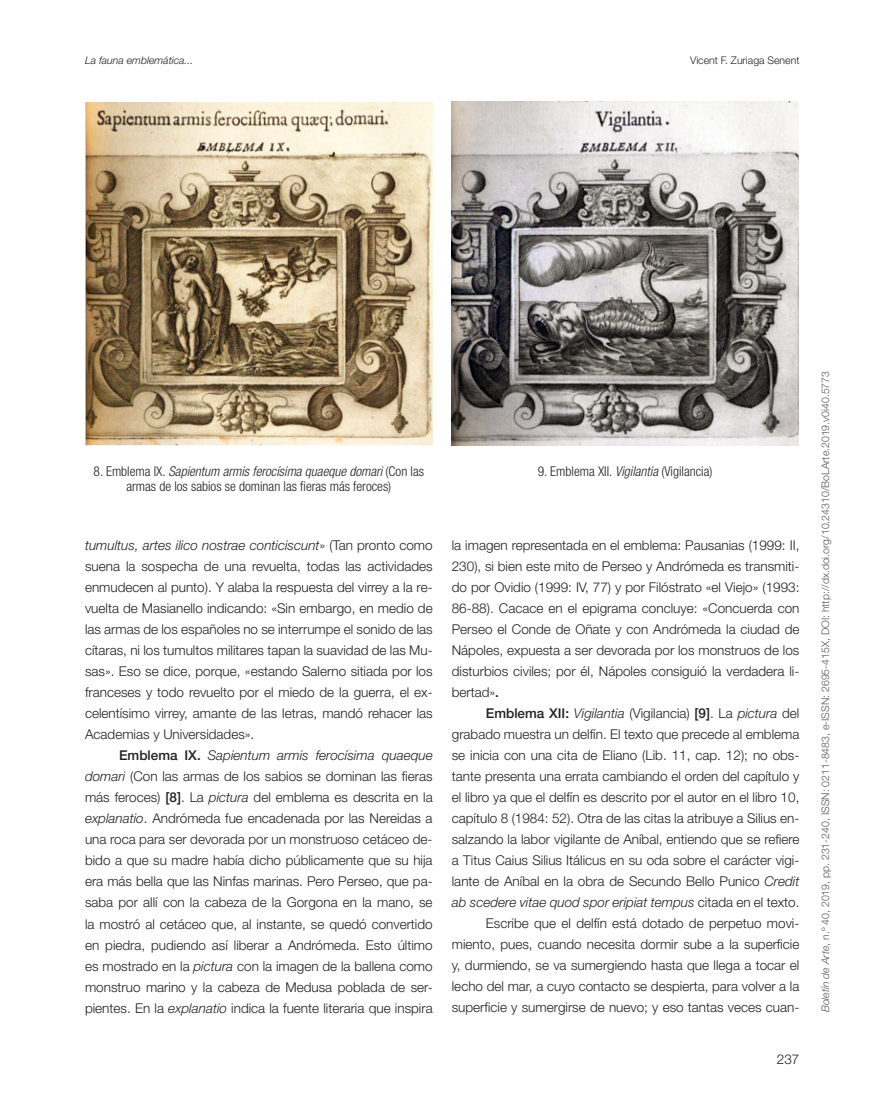
<style>
.page{position:relative;width:893px;height:1106px;background:#fff}
.page>*{position:absolute;margin:0;border:0;box-sizing:border-box;transform-origin:0 0}
.t1{font:300 13.5px/21px "Helvetica Neue LT Std";color:#231f20;text-align:justify}
.t2{font:300 condensed 13.5px/15px "Helvetica Neue LT Std";color:#231f20;text-align:center}
.t3{font:300 10.5px "Helvetica Neue LT Std";color:#57585a}
.t4{font:italic 300 10.5px "Helvetica Neue LT Std";color:#231f20}
.t5{font:300 10.5px "Helvetica Neue LT Std";color:#231f20}
.s1{font-style:italic}
.s2{font-weight:500}
</style>
<div class="page">
<img style="left:85px;top:102px;width:348px;height:343px">
<img style="left:452px;top:102px;width:346px;height:343px">
<p class="t4" style="left:85px;top:54px;width:110px">La fauna emblemática...</p>
<p class="t5" style="left:690px;top:54px;width:111px">Vicent F. Zuriaga Senent</p>
<p class="t2" style="left:94px;top:463px;width:332px">8. Emblema IX. <span class="s1">Sapientum armis ferocísima quaeque domari</span> (Con las armas de los sabios se dominan las fieras más feroces)</p>
<p class="t2" style="left:538px;top:463px;width:176px">9. Emblema XII. <span class="s1">Vigilantia</span> (Vigilancia)</p>
<p class="t1" style="left:85px;top:534px;width:349px"><span class="s1">tumultus, artes ilico nostrae conticiscunt</span>» (Tan pronto como suena la sospecha de una revuelta, todas las actividades enmudecen al punto). Y alaba la respuesta del virrey a la re&shy;vuelta de Masianello indicando: «Sin embargo, en medio de las armas de los españoles no se interrumpe el sonido de las cítaras, ni los tumultos militares tapan la suavidad de las Mu&shy;sas». Eso se dice, porque, «estando Salerno sitiada por los franceses y todo revuelto por el miedo de la guerra, el ex&shy;celentísimo virrey, amante de las letras, mandó rehacer las Academias y Universidades».</p>
<p class="t1" style="left:85px;top:744px;width:349px;text-indent:34px"><span class="s2">Emblema IX.</span> <span class="s1">Sapientum armis ferocísima quaeque domari</span> (Con las armas de los sabios se dominan las fieras más feroces) <span class="s2">[8]</span>. La <span class="s1">pictura</span> del emblema es descrita en la <span class="s1">explanatio</span>. Andrómeda fue encadenada por las Nereidas a una roca para ser devorada por un monstruoso cetáceo de&shy;bido a que su madre había dicho públicamente que su hija era más bella que las Ninfas marinas. Pero Perseo, que pa&shy;saba por allí con la cabeza de la Gorgona en la mano, se la mostró al cetáceo que, al instante, se quedó convertido en piedra, pudiendo así liberar a Andrómeda. Esto último es mostrado en la <span class="s1">pictura</span> con la imagen de la ballena como monstruo marino y la cabeza de Medusa poblada de ser&shy;pientes. En la <span class="s1">explanatio</span> indica la fuente literaria que inspira</p>
<p class="t1" style="left:452px;top:534px;width:349px">la imagen representada en el emblema: Pausanias (1999: II , 230), si bien este mito de Perseo y Andrómeda es transmiti&shy;do por Ovidio (1999: IV, 77) y por Filóstrato «el Viejo» (1993:<br>86-88). Cacace en el epigrama concluye: «Concuerda con Perseo el Conde de Oñate y con Andrómeda la ciudad de Nápoles, expuesta a ser devorada por los monstruos de los disturbios civiles; por él, Nápoles consiguió la verdadera li&shy;bertad»<span class="s2">.</span></p>
<p class="t1" style="left:452px;top:702px;width:349px;text-align:right"><span class="s2">Emblema XII:</span> <span class="s1">Vigilantia</span> (Vigilancia) <span class="s2">[9]</span>. La <span class="s1">pictura</span> del grabado muestra un delfín. El texto que precede al emblema se inicia con una cita de Eliano (Lib. 11, cap. 12); no obs&shy;tante presenta una errata cambiando el orden del capítulo y el libro ya que el delfín es descrito por el autor en el libro 10, capítulo 8 (1984: 52). Otra de las citas la atribuye a Silius en&shy;salzando la labor vigilante de Aníbal, entiendo que se refiere a Titus Caius Silius Itálicus en su oda sobre el carácter vigi&shy;lante de Aníbal en la obra de Secundo Bello Punico <span class="s1">Credit ab scedere vitae quod spor eripiat tempus</span> citada en el texto.<br>Escribe que el delfín está dotado de perpetuo movi&shy;miento, pues, cuando necesita dormir sube a la superficie y, durmiendo, se va sumergiendo hasta que llega a tocar el lecho del mar, a cuyo contacto se despierta, para volver a la superficie y sumergirse de nuevo; y eso tantas veces cuan-</p>
<p class="t1" style="left:777px;top:1048px;width:24px">237</p>
<p class="t3" style="left:819px;top:1012px;width:643px;rotate:-90deg"><span class="s1">Boletín de Arte</span>, n.º 40, 2019, pp. 231-240, ISSN: 0211-8483, e-ISSN: 2695-415X, DOI: http://dx.doi.org/10.24310/BoLArte.2019.v0i40.5773</p>
</div>
